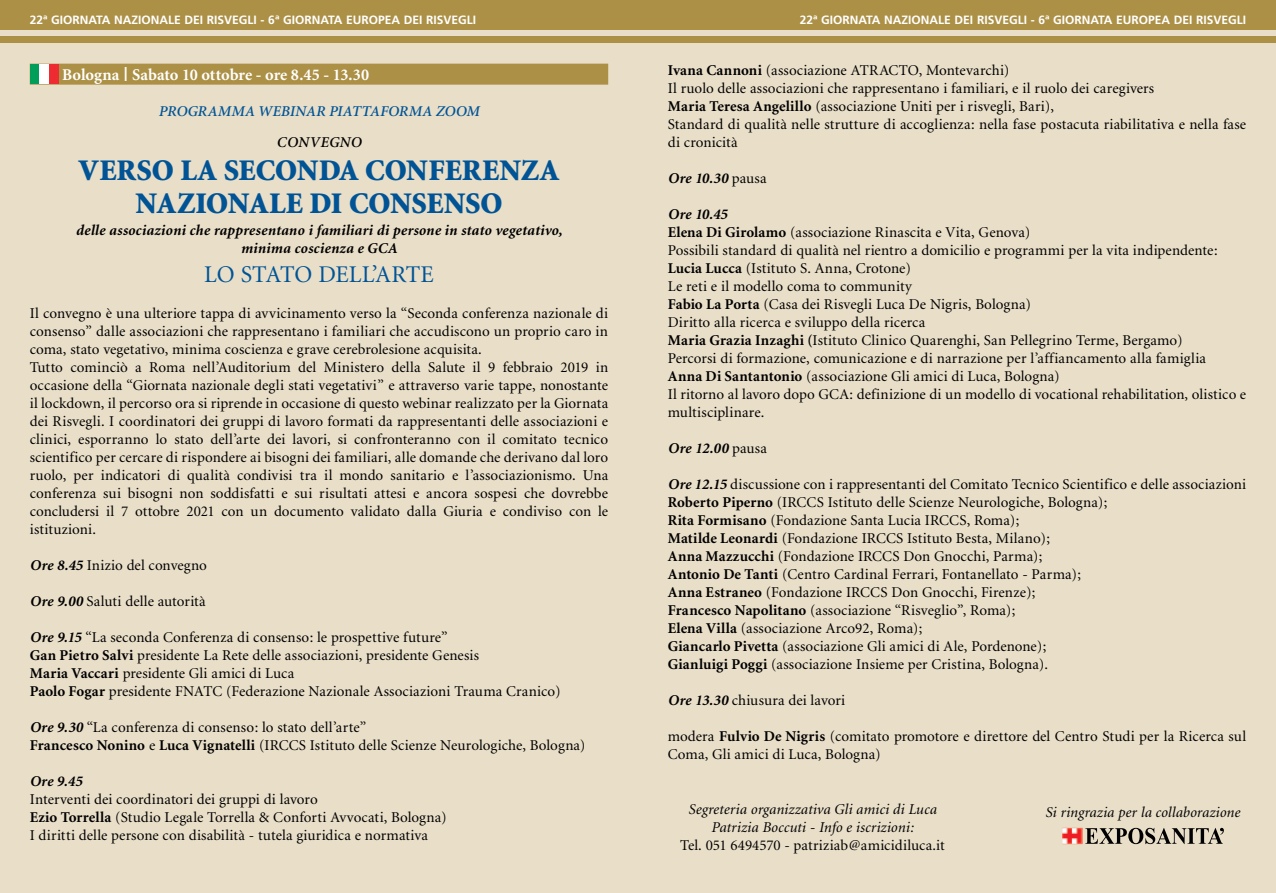
<style>
.page{position:relative;width:1276px;height:893px;background:#e9dec8}
.page>*{position:absolute;margin:0;border:0;box-sizing:border-box;transform-origin:0 0}
.t1{font:900 30px "Minion";color:#005496}
.t2{font:24px "Minion";color:#005496}
.t3{font:700 16.5px "Minion";letter-spacing:-.005em;color:#fff}
.t4{font:15px/18px "Minion";letter-spacing:.01em;color:#000}
.t5{font:italic 700 15px/18px "Minion";letter-spacing:.01em;color:#000;text-align:center}
.t6{font:italic 15px/18px "Minion";letter-spacing:.01em;color:#000;text-align:center}
.t7{font:italic 600 15px "Minion";letter-spacing:.005em;color:#005496}
.t8{font:italic 600 15px "Minion";color:#000}
.t9{font:700 12px "Frutiger";color:#fff}
.s1{font-size:21px}
.s2{font-weight:700;font-style:italic}
.s3{font-weight:700}
.s4{font-weight:400;font-style:normal}
</style>
<div class="page">
<div style="left:638px;top:0;width:638px;height:30px;background:#ac9045"></div>
<div style="left:0;top:0;width:638px;height:30px;background:#ac9045"></div>
<div style="left:638px;top:36px;width:638px;height:7px;background:#ac9045"></div>
<div style="left:0;top:36px;width:638px;height:7px;background:#ac9045"></div>
<img style="left:1062px;top:828px;width:20px;height:16px">
<svg style="left:1085px;top:828px;width:138px;height:16px"></svg>
<div style="left:30px;top:64px;width:578px;height:21px;background:#ac9045"></div>
<div style="left:30px;top:64px;width:9px;height:20px;background:#009e58"></div>
<div style="left:39px;top:64px;width:10px;height:20px;background:#fff"></div>
<div style="left:49px;top:64px;width:10px;height:20px;background:#ee2b31"></div>
<p class="t9" style="left:30px;top:13px;width:448px">22ª GIORNATA NAZIONALE DEI RISVEGLI - 6ª GIORNATA EUROPEA DEI RISVEGLI</p>
<p class="t9" style="left:800px;top:13px;width:448px">22ª GIORNATA NAZIONALE DEI RISVEGLI - 6ª GIORNATA EUROPEA DEI RISVEGLI</p>
<p class="t3" style="left:62px;top:66px;width:308px">Bologna <span class="s1">|</span> Sabato 10 ottobre - ore 8.45 - 13.30</p>
<p class="t7" style="left:159px;top:103px;width:322px">PROGRAMMA WEBINAR PIATTAFORMA ZOOM</p>
<p class="t8" style="left:277px;top:134px;width:22px">CONVEGNO</p>
<h1 class="t1" style="left:79px;top:155px;width:21px">VER</h1>
<h1 class="t1" style="left:137px;top:155px;width:250px">SO LA SECONDA CONFEREN</h1>
<h1 class="t1" style="left:521px;top:155px;width:35px">ZA</h1>
<h1 class="t1" style="left:136px;top:188px;width:79px">NAZIONALE</h1>
<h1 class="t1" style="left:309px;top:188px;width:188px">DI CONSENSO</h1>
<p class="t5" style="left:76px;top:222px;width:488px">delle associazioni che rappresentano i familiari di persone in stato vegetativo, minima coscienza e GCA</p>
<h2 class="t2" style="left:204px;top:262px;width:52px">Lo stato</h2>
<h2 class="t2" style="left:318px;top:262px;width:15px">dell</h2>
<h2 class="t2" style="left:372px;top:262px;width:19px">’arte</h2>
<p class="t4" style="left:30px;top:305px;width:580px">Il convegno è una ulteriore tappa di avvicinamento verso la “Seconda conferenza nazionale di consenso” dalle associazioni che rappresentano i familiari che accudiscono un proprio caro in coma, stato vegetativo, minima coscienza e grave cerebrolesione acquisita.<br>Tutto cominciò a Roma nell’Auditorium del Ministero della Salute il 9 febbraio 2019 in occasione della “Giornata nazionale degli stati vegetativi” e attraverso varie tappe, nonostante il lockdown, il percorso ora si riprende in occasione di questo webinar realizzato per la Giornata dei Risvegli. I coordinatori dei gruppi di lavoro formati da rappresentanti delle associazioni e clinici, esporranno lo stato dell’arte dei lavori, si confronteranno con il comitato tecnico scientifico per cercare di rispondere ai bisogni dei familiari, alle domande che derivano dal loro ruolo, per indicatori di qualità condivisi tra il mondo sanitario e l’associazionismo. Una conferenza sui bisogni non soddisfatti e sui risultati attesi e ancora sospesi che dovrebbe concludersi il 7 ottobre 2021 con un documento validato dalla Giuria e condiviso con le istituzioni.</p>
<p class="t4" style="left:30px;top:557px;width:179px"><span class="s2">Ore 8.45</span> Inizio del convegno</p>
<p class="t4" style="left:30px;top:593px;width:177px"><span class="s2">Ore 9.00</span> Saluti delle autorità</p>
<p class="t4" style="left:30px;top:629px;width:532px"><span class="s2">Ore 9.15</span> “La seconda Conferenza di consenso: le prospettive future”<br><span class="s3">Gan Pietro Salvi</span> presidente La Rete delle associazioni, presidente Genesis<br><span class="s3">Maria Vaccari</span> presidente Gli amici di Luca<br><span class="s3">Paolo Fogar</span> presidente FNATC (Federazione Nazionale Associazioni Trauma Cranico)</p>
<p class="t4" style="left:30px;top:719px;width:557px"><span class="s2">Ore 9.30</span> “La conferenza di consenso: lo stato dell’arte”<br><span class="s3">Francesco Nonino</span> e <span class="s3">Luca Vignatelli</span> (IRCCS Istituto delle Scienze Neurologiche, Bologna)</p>
<p class="t5" style="left:30px;top:773px;width:54px">Ore 9.45</p>
<p class="t4" style="left:30px;top:791px;width:418px">Interventi dei coordinatori dei gruppi di lavoro<br><span class="s3">Ezio Torrella</span> (Studio Legale Torrella &amp; Conforti Avvocati, Bologna)<br>I diritti delle persone con disabilità - tutela giuridica e normativa</p>
<p class="t4" style="left:668px;top:62px;width:580px"><span class="s3">Ivana Cannoni</span> (associazione ATRACTO, Montevarchi)<br>Il ruolo delle associazioni che rappresentano i familiari, e il ruolo dei caregivers<br><span class="s3">Maria Teresa Angelillo</span> (associazione Uniti per i risvegli, Bari),<br>Standard di qualità nelle strutture di accoglienza: nella fase postacuta riabilitativa e nella fase di cronicità</p>
<p class="t5" style="left:668px;top:170px;width:100px">Ore 10.30 <span class="s4">pausa</span></p>
<p class="t4" style="left:668px;top:206px;width:580px"><span class="s2">Ore 10.45<br></span><span class="s3">Elena Di Girolamo</span> (associazione Rinascita e Vita, Genova)<br>Possibili standard di qualità nel rientro a domicilio e programmi per la vita indipendente:<br><span class="s3">Lucia Lucca</span> (Istituto S. Anna, Crotone)<br>Le reti e il modello coma to community<br><span class="s3">Fabio La Porta</span> (Casa dei Risvegli Luca De Nigris, Bologna)<br>Diritto alla ricerca e sviluppo della ricerca<br><span class="s3">Maria Grazia Inzaghi (</span>Istituto Clinico Quarenghi, San Pellegrino Terme, Bergamo)<br>Percorsi di formazione, comunicazione e di narrazione per l’affiancamento alla famiglia<br><span class="s3">Anna Di Santantonio</span> (associazione Gli amici di Luca, Bologna)<br>Il ritorno al lavoro dopo GCA: definizione di un modello di vocational rehabilitation, olistico e multisciplinare.</p>
<p class="t5" style="left:668px;top:440px;width:101px">Ore 12.00 <span class="s4">pausa</span></p>
<p class="t4" style="left:668px;top:476px;width:580px"><span class="s2">Ore 12.15</span> discussione con i rappresentanti del Comitato Tecnico Scientifico e delle associazioni <span class="s3">Roberto Piperno</span> (IRCCS Istituto delle Scienze Neurologiche, Bologna);<br><span class="s3">Rita Formisano</span> (Fondazione Santa Lucia IRCCS, Roma);<br><span class="s3">Matilde Leonardi</span> (Fondazione IRCCS Istituto Besta, Milano);<br><span class="s3">Anna Mazzucchi</span> (Fondazione IRCCS Don Gnocchi, Parma);<br><span class="s3">Antonio De Tanti</span> (Centro Cardinal Ferrari, Fontanellato - Parma);<br><span class="s3">Anna Estraneo</span> (Fondazione IRCCS Don Gnocchi, Firenze);<br><span class="s3">Francesco Napolitano</span> (associazione “Risveglio”, Roma);<br><span class="s3">Elena Villa</span> (associazione Arco92, Roma);<br><span class="s3">Giancarlo Pivetta</span> (associazione Gli amici di Ale, Pordenone);<br><span class="s3">Gianluigi Poggi</span> (associazione Insieme per Cristina, Bologna).</p>
<p class="t4" style="left:668px;top:692px;width:179px"><span class="s2">Ore 13.30</span> chiusura dei lavori</p>
<p class="t4" style="left:668px;top:728px;width:580px">modera <span class="s3">Fulvio De Nigris</span> (comitato promotore e direttore del Centro Studi per la Ricerca sul<br>Coma, Gli amici di Luca, Bologna)</p>
<p class="t6" style="left:688px;top:801px;width:250px">Segreteria organizzativa Gli amici di Luca<br>Patrizia Boccuti - Info e iscrizioni:</p>
<p class="t4" style="left:680px;top:837px;width:266px">Tel. 051 6494570 - patriziab@amicidiluca.it</p>
<p class="t6" style="left:1045px;top:804px;width:196px">Si ringrazia per la collaborazione</p>
</div>
